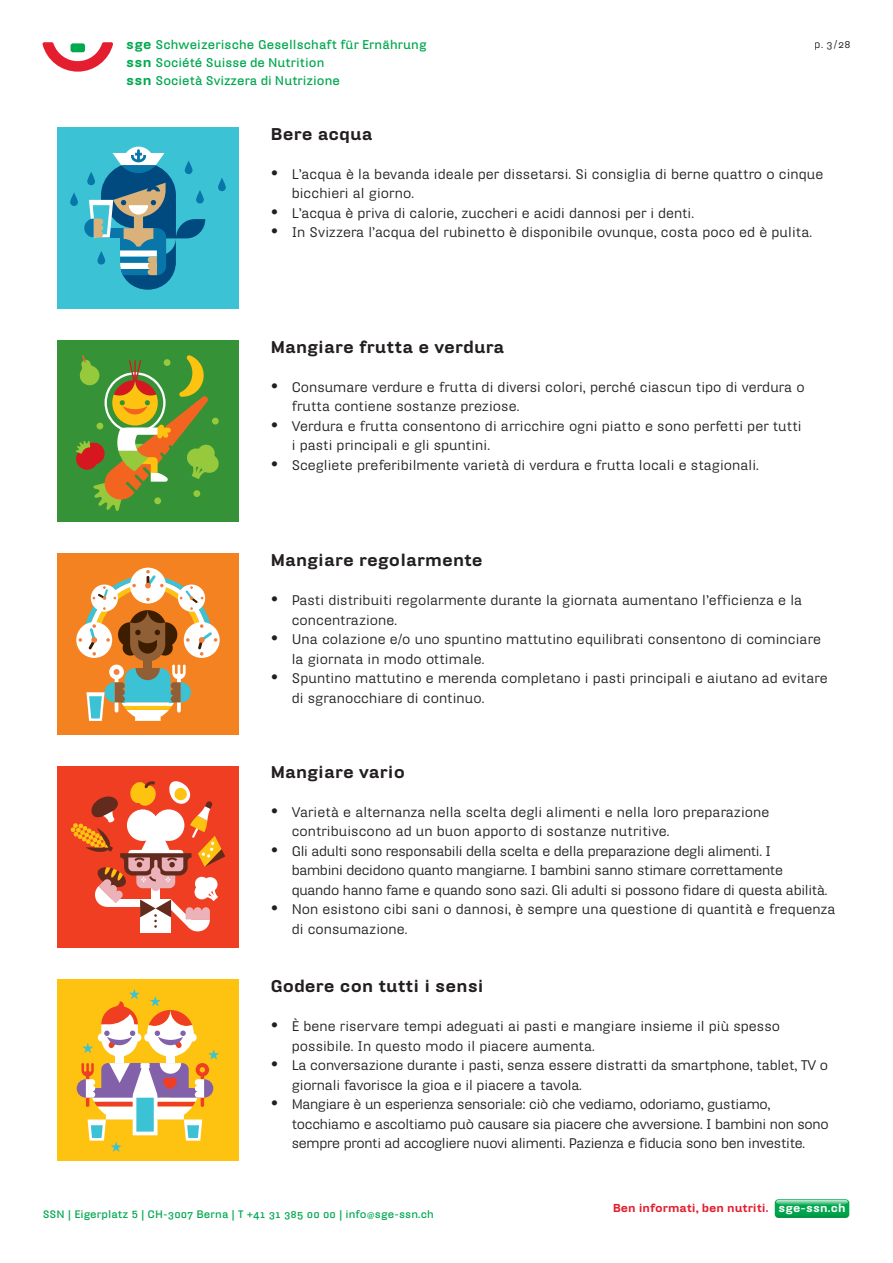
<style>
.page{position:relative;width:893px;height:1263px;background:#fff}
.page>*{position:absolute;margin:0;border:0;box-sizing:border-box;transform-origin:0 0}
.t1{font:900 16.5px "Hydra Text";letter-spacing:.005em;color:#231f20}
.t2{font:13.5px "Hydra Text";letter-spacing:.005em;color:#231f20}
.t3{font:13.5px "Hydra Text";letter-spacing:-.02em;color:#231f20}
.t4{font:700 12.3px/18px "Hydra Text";letter-spacing:.005em;color:#00a84e}
.t5{font:900 11.25px "Hydra Text";letter-spacing:-.01em;color:#e41d2f}
.t6{font:700 10.5px "Hydra Text";letter-spacing:.01em;color:#00a84e}
.t7{font:10.5px "Hydra Text";color:#231f20}
.s1{font-weight:900;font-size:13.05px}
.s2{font-family:"Hydra Text Regular Expert"}
.s3{font-size:25.5px}
.s4{font-family:"Hydra Text Bold Expert";font-weight:400}
.s5{font-weight:400}
.s6{color:#fff}
</style>
<div class="page">
<svg style="left:775px;top:1199px;width:74px;height:19px"></svg>
<svg style="left:43px;top:42px;width:70px;height:30px"></svg>
<div style="left:57px;top:128px;width:182px;height:181px;background:#3bc2d5"></div>
<svg style="left:218px;top:178px;width:8px;height:13px"></svg>
<svg style="left:70px;top:192px;width:8px;height:14px"></svg>
<svg style="left:84px;top:147px;width:121px;height:143px"></svg>
<div style="left:57px;top:341px;width:182px;height:181px;background:#369237"></div>
<svg style="left:76px;top:355px;width:143px;height:156px"></svg>
<div style="left:212px;top:418px;width:7px;height:6px;background:#97c93c;border-radius:50%"></div>
<div style="left:193px;top:490px;width:7px;height:7px;background:#97c93c;border-radius:50%"></div>
<div style="left:57px;top:554px;width:182px;height:181px;background:#f58220"></div>
<div style="left:130px;top:568px;width:36px;height:35px;background:#fff;border-radius:50%"></div>
<svg style="left:76px;top:622px;width:36px;height:36px"></svg>
<svg style="left:184px;top:622px;width:36px;height:36px"></svg>
<svg style="left:79px;top:570px;width:138px;height:151px"></svg>
<div style="left:57px;top:767px;width:182px;height:181px;background:#ef3e22"></div>
<div style="left:140px;top:899px;width:31px;height:34px;background:#fff"></div>
<svg style="left:70px;top:781px;width:155px;height:150px"></svg>
<div style="left:57px;top:980px;width:182px;height:181px;background:#fec210"></div>
<svg style="left:77px;top:989px;width:142px;height:163px"></svg>
<div style="left:136px;top:1098px;width:18px;height:33px;background:#3bc2d5"></div>
<p class="t4" style="left:126px;top:35px;width:302px"><span class="s1">sge</span> Schweizerische Gesellschaft für Ernährung <span class="s1">ssn</span> Société Suisse de Nutrition<br><span class="s1">ssn</span> Società Svizzera di Nutrizione</p>
<p class="t7" style="left:815px;top:37px;width:37px">p. <span class="s2">3</span> / <span class="s2">28</span></p>
<p class="t1" style="left:270px;top:123px;width:104px">Bere acqua</p>
<p class="t2" style="left:270px;top:165px;width:554px"><span class="s3">•</span> L’acqua è la bevanda ideale per dissetarsi. Si consiglia di berne quattro o cinque</p>
<p class="t2" style="left:292px;top:185px;width:124px">bicchieri al giorno.</p>
<p class="t2" style="left:270px;top:204px;width:425px"><span class="s3">•</span> L’acqua è priva di calorie, zuccheri e acidi dannosi per i denti.</p>
<p class="t2" style="left:270px;top:224px;width:543px"><span class="s3">•</span> In Svizzera l’acqua del rubinetto è disponibile ovunque, costa poco ed è pulita.</p>
<p class="t1" style="left:270px;top:336px;width:235px">Mangiare frutta e verdura</p>
<p class="t2" style="left:270px;top:378px;width:536px"><span class="s3">•</span> Consumare verdure e frutta di diversi colori, perché ciascun tipo di verdura o</p>
<p class="t2" style="left:292px;top:397px;width:229px">frutta contiene sostanze preziose.</p>
<p class="t2" style="left:270px;top:417px;width:533px"><span class="s3">•</span> Verdura e frutta consentono di arricchire ogni piatto e sono perfetti per tutti</p>
<p class="t2" style="left:292px;top:436px;width:200px">i pasti principali e gli spuntini.</p>
<p class="t2" style="left:270px;top:456px;width:490px"><span class="s3">•</span> Scegliete preferibilmente varietà di verdura e frutta locali e stagionali.</p>
<p class="t1" style="left:270px;top:550px;width:214px">Mangiare regolarmente</p>
<p class="t2" style="left:270px;top:592px;width:533px"><span class="s3">•</span> Pasti distribuiti regolarmente durante la giornata aumentano l’efficienza e la</p>
<p class="t2" style="left:292px;top:611px;width:107px">concentrazione.</p>
<p class="t2" style="left:270px;top:631px;width:552px"><span class="s3">•</span> Una colazione e/o uno spuntino mattutino equilibrati consentono di cominciare</p>
<p class="t2" style="left:292px;top:650px;width:194px">la giornata in modo ottimale.</p>
<p class="t2" style="left:270px;top:670px;width:559px"><span class="s3">•</span> Spuntino mattutino e merenda completano i pasti principali e aiutano ad evitare</p>
<p class="t2" style="left:292px;top:689px;width:194px">di sgranocchiare di continuo.</p>
<p class="t1" style="left:270px;top:761px;width:136px">Mangiare vario</p>
<p class="t2" style="left:270px;top:803px;width:500px"><span class="s3">•</span> Varietà e alternanza nella scelta degli alimenti e nella loro preparazione</p>
<p class="t2" style="left:292px;top:823px;width:379px">contribuiscono ad un buon apporto di sostanze nutritive.</p>
<p class="t3" style="left:270px;top:842px;width:502px"><span class="s3">•</span> Gli adulti sono responsabili della scelta e della preparazione degli alimenti. I</p>
<p class="t3" style="left:292px;top:862px;width:493px">bambini decidono quanto mangiarne. I bambini sanno stimare correttamente</p>
<p class="t3" style="left:292px;top:881px;width:537px">quando hanno fame e quando sono sazi. Gli adulti si possono fidare di questa abilità.</p>
<p class="t2" style="left:270px;top:901px;width:567px"><span class="s3">•</span> Non esistono cibi sani o dannosi, è sempre una questione di quantità e frequenza</p>
<p class="t2" style="left:292px;top:920px;width:117px">di consumazione.</p>
<p class="t1" style="left:270px;top:975px;width:215px">Godere con tutti i sensi</p>
<p class="t2" style="left:270px;top:1017px;width:511px"><span class="s3">•</span> È bene riservare tempi adeguati ai pasti e mangiare insieme il più spesso</p>
<p class="t2" style="left:292px;top:1037px;width:304px">possibile. In questo modo il piacere aumenta.</p>
<p class="t2" style="left:270px;top:1056px;width:559px"><span class="s3">•</span> La conversazione durante i pasti, senza essere distratti da smartphone, tablet, TV o</p>
<p class="t2" style="left:292px;top:1076px;width:292px">giornali favorisce la gioa e il piacere a tavola.</p>
<p class="t3" style="left:270px;top:1095px;width:502px"><span class="s3">•</span> Mangiare è un esperienza sensoriale: ciò che vediamo, odoriamo, gustiamo,</p>
<p class="t3" style="left:292px;top:1115px;width:539px">tocchiamo e ascoltiamo può causare sia piacere che avversione. I bambini non sono</p>
<p class="t3" style="left:292px;top:1134px;width:515px">sempre pronti ad accogliere nuovi alimenti. Pazienza e fiducia sono ben investite.</p>
<p class="t6" style="left:43px;top:1207px;width:393px">SSN | Eigerplatz 5 | CH-<span class="s4">3007</span> Berna | T +<span class="s4">41 31 385 00 00</span> | info<span class="s5">@</span>sge-ssn.ch</p>
<p class="t5" style="left:613px;top:1200px;width:234px">Ben informati, ben nutriti. <span class="s6">sge-ssn.ch</span></p>
</div>
